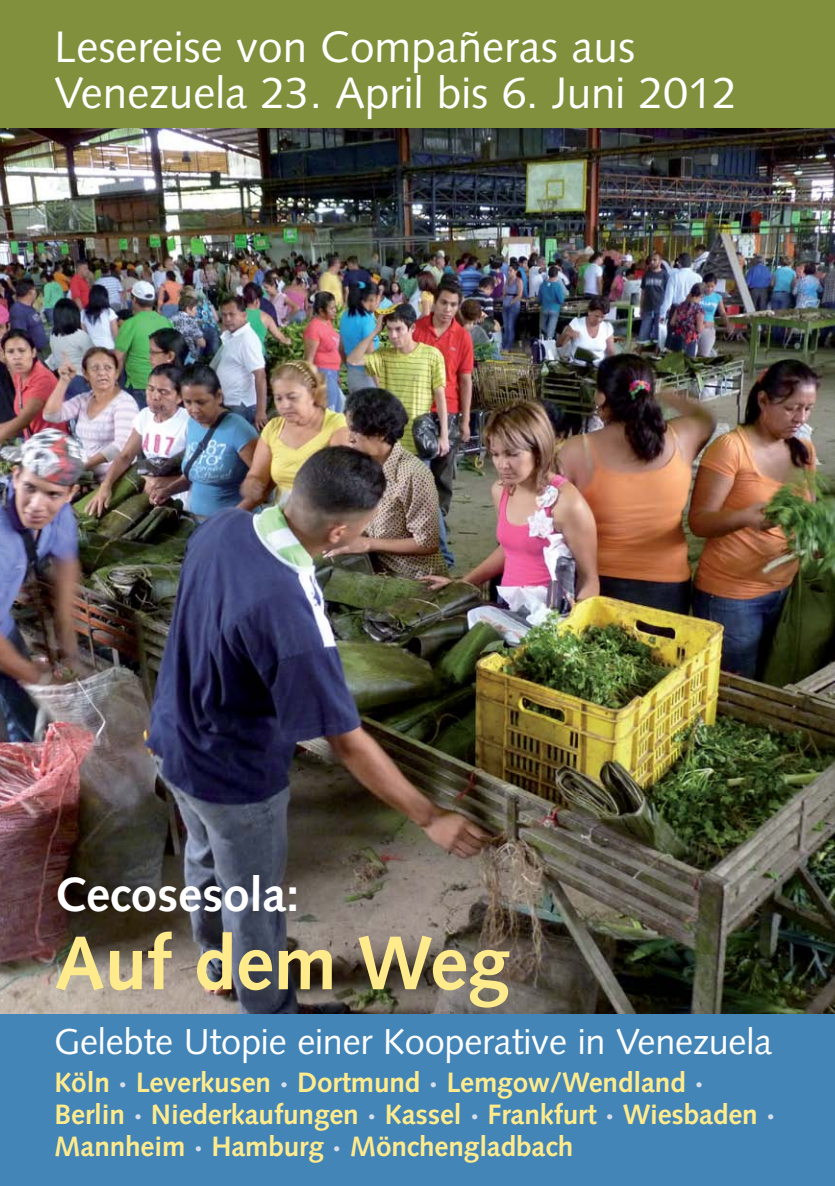
<style>
.page{position:relative;width:835px;height:1186px;background:#fff}
.page>*{position:absolute;margin:0;border:0;box-sizing:border-box;transform-origin:0 0}
.t1{font:700 76px "Syntax";letter-spacing:-.005em;color:#ffeb8c}
.t2{font:700 48px "Syntax";letter-spacing:-.005em;color:#fff}
.t3{font:44px/46px "Syntax";color:#fff}
.t4{font:36px "Syntax";letter-spacing:-.005em;color:#fff}
.t5{font:700 28px/32px "Syntax";letter-spacing:-.005em;color:#ffeb8c}
.s1{font-weight:900;color:#d5deec}
</style>
<div class="page">
<img style="left:0;top:0;width:834px;height:1186px">
<h3 class="t3" style="left:54px;top:28px;width:683px">Lesereise von Compañeras aus<br>Venezuela 23. April bis 6. Juni 2012</h3>
<h2 class="t2" style="left:54px;top:875px;width:247px">Cecosesola:</h2>
<h1 class="t1" style="left:54px;top:932px;width:457px">Auf dem Weg</h1>
<p class="t4" style="left:54px;top:1027px;width:719px">Gelebte Utopie einer Kooperative in Venezuela</p>
<p class="t5" style="left:54px;top:1069px;width:722px">Köln <span class="s1">·</span> Leverkusen <span class="s1">·</span> Dortmund <span class="s1">·</span> Lemgow/Wendland <span class="s1">·<br></span>Berlin <span class="s1">·</span> Niederkaufungen <span class="s1">·</span> Kassel <span class="s1">·</span> Frankfurt <span class="s1">·</span> Wiesbaden <span class="s1">·<br></span>Mannheim <span class="s1">·</span> Hamburg <span class="s1">·</span> Mönchengladbach</p>
</div>
